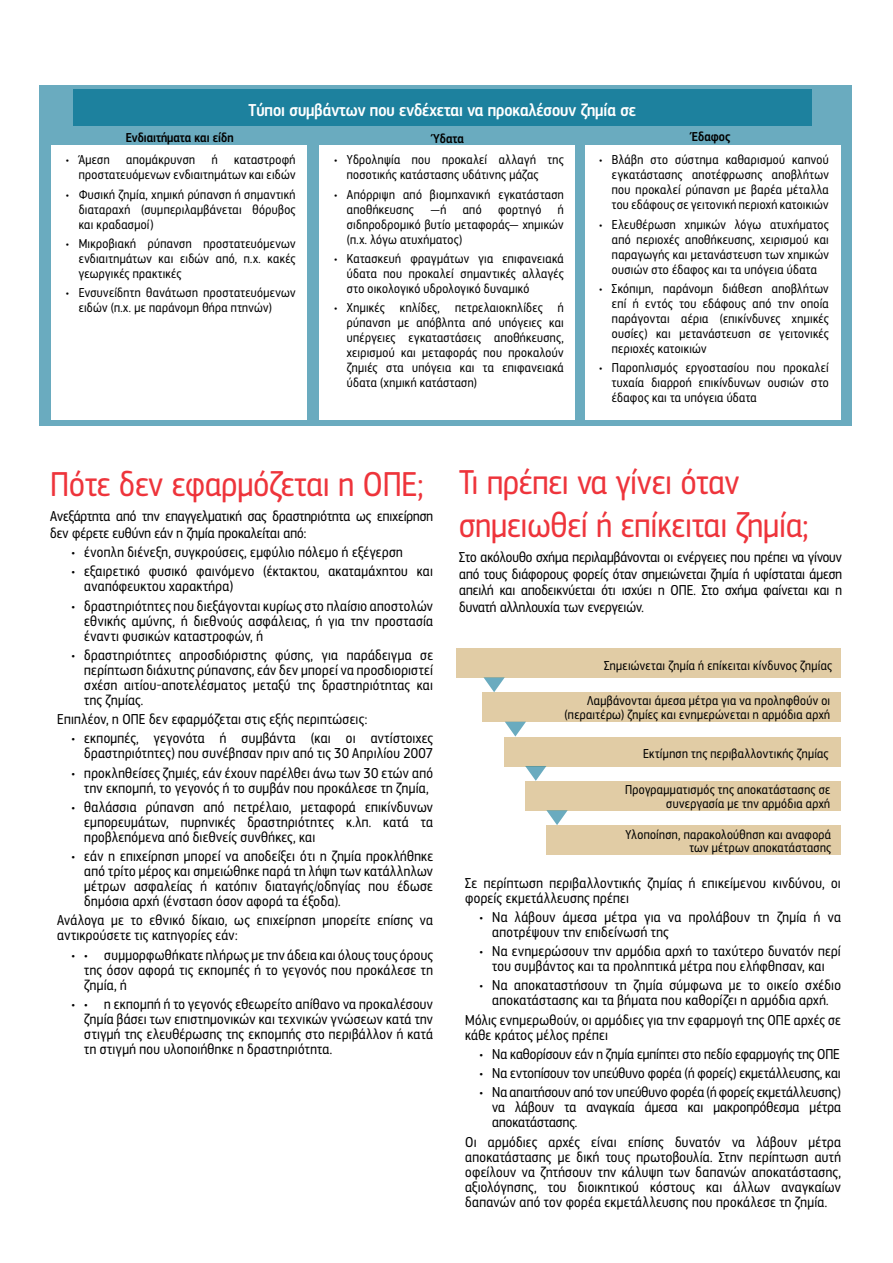
<style>
.page{position:relative;width:893px;height:1263px;background:#fff}
.page>*{position:absolute;margin:0;border:0;box-sizing:border-box;transform-origin:0 0}
.t1{font:36px/43.2px "EC Square Sans Cond Pro";color:#ee343b}
.t2{font:500 18px "EC Square Sans Cond Pro";color:#fff}
.t3{font:15px/15px "EC Square Sans Cond Pro";letter-spacing:.02em;color:#000;text-align:justify}
.t4{font:15px/16.5px "EC Square Sans Cond Pro";color:#000}
.t5{font:13.5px/15px "EC Square Sans Cond Pro";letter-spacing:.025em;color:#000;text-align:justify}
.t6{font:500 13.5px "EC Square Sans Cond Pro";color:#000}
</style>
<div class="page">
<div style="left:39px;top:85px;width:812px;height:340px;background:#6aabbf"></div>
<div style="left:585px;top:146px;width:255px;height:274px;background:#fff"></div>
<div style="left:51px;top:146px;width:255px;height:274px;background:#fff"></div>
<div style="left:319px;top:146px;width:255px;height:274px;background:#fff"></div>
<div style="left:73px;top:89px;width:738px;height:37px;background:#1d819e"></div>
<div style="left:456px;top:648px;width:385px;height:30px;background:#e1cca5"></div>
<div style="left:482px;top:692px;width:359px;height:30px;background:#e1cca5"></div>
<div style="left:505px;top:737px;width:336px;height:29px;background:#e1cca5"></div>
<div style="left:525px;top:781px;width:316px;height:29px;background:#e1cca5"></div>
<div style="left:546px;top:825px;width:295px;height:30px;background:#e1cca5"></div>
<svg style="left:546px;top:810px;width:22px;height:15px"></svg>
<svg style="left:525px;top:766px;width:21px;height:15px"></svg>
<svg style="left:505px;top:722px;width:21px;height:14px"></svg>
<svg style="left:483px;top:677px;width:22px;height:15px"></svg>
<p class="t2" style="left:248px;top:99px;width:389px">Τύποι συμβάντων που ενδέχεται να προκαλέσουν ζημία σε</p>
<p class="t6" style="left:126px;top:129px;width:109px">Ενδιαιτήματα και είδη</p>
<p class="t6" style="left:433px;top:130px;width:32px">Ύδατα</p>
<p class="t6" style="left:692px;top:129px;width:40px">Έδαφος</p>
<p class="t5" style="left:66px;top:153px;width:231px;text-align:right">• Άμεση απομάκρυνση ή καταστροφή προστατευόμενων ενδιαιτημάτων και ειδών</p>
<p class="t5" style="left:79px;top:187px;width:218px;text-indent:-13px">• Φυσική ζημία, χημική ρύπανση ή σημαντική διαταραχή (συμπεριλαμβάνεται θόρυβος και κραδασμοί)</p>
<p class="t5" style="left:79px;top:236px;width:218px;text-indent:-13px">• Μικροβιακή ρύπανση προστατευόμενων ενδιαιτημάτων και ειδών από, π.χ. κακές γεωργικές πρακτικές</p>
<p class="t5" style="left:79px;top:285px;width:218px;text-indent:-13px">• Ενσυνείδητη θανάτωση προστατευόμενων ειδών (π.χ. με παράνομη θήρα πτηνών)</p>
<p class="t5" style="left:612px;top:153px;width:218px;text-indent:-13px">• Βλάβη στο σύστημα καθαρισμού καπνού εγκατάστασης αποτέφρωσης αποβλήτων που προκαλεί ρύπανση με βαρέα μέταλλα του εδάφους σε γειτονική περιοχή κατοικιών</p>
<p class="t5" style="left:612px;top:217px;width:218px;text-indent:-13px">• Ελευθέρωση χημικών λόγω ατυχήματος από περιοχές αποθήκευσης, χειρισμού και παραγωγής και μετανάστευση των χημικών ουσιών στο έδαφος και τα υπόγεια ύδατα</p>
<p class="t5" style="left:612px;top:281px;width:218px;text-indent:-13px">• Σκόπιμη, παράνομη διάθεση αποβλήτων επί ή εντός του εδάφους από την οποία παράγονται αέρια (επικίνδυνες χημικές ουσίες) και μετανάστευση σε γειτονικές περιοχές κατοικιών</p>
<p class="t5" style="left:612px;top:360px;width:218px;text-indent:-13px">• Παροπλισμός εργοστασίου που προκαλεί τυχαία διαρροή επικίνδυνων ουσιών στο έδαφος και τα υπόγεια ύδατα</p>
<p class="t5" style="left:347px;top:153px;width:218px;text-indent:-13px">• Υδροληψία που προκαλεί αλλαγή της ποσοτικής κατάστασης υδάτινης μάζας</p>
<p class="t5" style="left:347px;top:187px;width:218px;text-indent:-13px">• Απόρριψη από βιομηχανική εγκατάσταση αποθήκευσης —ή από φορτηγό ή σιδηροδρομικό βυτίο μεταφοράς— χημικών (π.χ. λόγω ατυχήματος)</p>
<p class="t5" style="left:347px;top:251px;width:218px;text-indent:-13px">• Κατασκευή φραγμάτων για επιφανειακά ύδατα που προκαλεί σημαντικές αλλαγές στο οικολογικό υδρολογικό δυναμικό</p>
<p class="t5" style="left:347px;top:300px;width:218px;text-indent:-13px">• Χημικές κηλίδες, πετρελαιοκηλίδες ή ρύπανση με απόβλητα από υπόγειες και υπέργειες εγκαταστάσεις αποθήκευσης, χειρισμού και μεταφοράς που προκαλούν ζημιές στα υπόγεια και τα επιφανειακά ύδατα (χημική κατάσταση)</p>
<h1 class="t1" style="left:50px;top:463px;width:375px">Πότε δεν εφαρμόζεται η ΟΠΕ;</h1>
<p class="t4" style="left:50px;top:508px;width:384px">Ανεξάρτητα από την επαγγελματική σας δραστηριότητα ως επιχείρηση δεν φέρετε ευθύνη εάν η ζημία προκαλείται από:</p>
<p class="t3" style="left:72px;top:545px;width:333px">• ένοπλη διένεξη, συγκρούσεις, εμφύλιο πόλεμο ή εξέγερση</p>
<p class="t3" style="left:84px;top:564px;width:350px;text-indent:-13px">• εξαιρετικό φυσικό φαινόμενο (έκτακτου, ακαταμάχητου και αναπόφευκτου χαρακτήρα)</p>
<p class="t3" style="left:84px;top:598px;width:350px;text-indent:-13px">• δραστηριότητες που διεξάγονται κυρίως στο πλαίσιο αποστολών εθνικής αμύνης, ή διεθνούς ασφάλειας, ή για την προστασία έναντι φυσικών καταστροφών, ή</p>
<p class="t3" style="left:84px;top:648px;width:350px;text-indent:-13px">• δραστηριότητες απροσδιόριστης φύσης, για παράδειγμα σε περίπτωση διάχυτης ρύπανσης, εάν δεν μπορεί να προσδιοριστεί σχέση αιτίου-αποτελέσματος μεταξύ της δραστηριότητας και της ζημίας.</p>
<p class="t3" style="left:57px;top:712px;width:311px">Επιπλέον, η ΟΠΕ δεν εφαρμόζεται στις εξής περιπτώσεις:</p>
<p class="t3" style="left:72px;top:731px;width:363px;text-align:right">• εκπομπές, γεγονότα ή συμβάντα (και οι αντίστοιχες δραστηριότητες) που συνέβησαν πριν από τις 30 Απριλίου 2007</p>
<p class="t3" style="left:72px;top:765px;width:363px;text-align:center">• προκληθείσες ζημιές, εάν έχουν παρέλθει άνω των 30 ετών από την εκπομπή, το γεγονός ή το συμβάν που προκάλεσε τη ζημία,</p>
<p class="t3" style="left:84px;top:800px;width:350px;text-indent:-13px">• θαλάσσια ρύπανση από πετρέλαιο, μεταφορά επικίνδυνων εμπορευμάτων, πυρηνικές δραστηριότητες κ.λπ. κατά τα προβλεπόμενα από διεθνείς συνθήκες, και</p>
<p class="t3" style="left:84px;top:849px;width:350px;text-indent:-13px">• εάν η επιχείρηση μπορεί να αποδείξει ότι η ζημία προκλήθηκε από τρίτο μέρος και σημειώθηκε παρά τη λήψη των κατάλληλων μέτρων ασφαλείας ή κατόπιν διαταγής/οδηγίας που έδωσε δημόσια αρχή (ένσταση όσον αφορά τα έξοδα).</p>
<p class="t3" style="left:57px;top:913px;width:377px">Ανάλογα με το εθνικό δίκαιο, ως επιχείρηση μπορείτε επίσης να αντικρούσετε τις κατηγορίες εάν:</p>
<p class="t3" style="left:84px;top:947px;width:350px;text-indent:-13px">• • συμμορφωθήκατε πλήρως μετην άδεια και όλουςτους όρους της όσον αφορά τις εκπομπές ή το γεγονός που προκάλεσε τη ζημία, ή</p>
<p class="t3" style="left:84px;top:997px;width:350px;text-indent:-13px">• • η εκπομπή ή το γεγονός εθεωρείτο απίθανο να προκαλέσουν ζημία βάσει των επιστημονικών και τεχνικών γνώσεων κατά την στιγμή της ελευθέρωσης της εκπομπής στο περιβάλλον ή κατά τη στιγμή που υλοποιήθηκε η δραστηριότητα.</p>
<h1 class="t1" style="left:459px;top:461px;width:351px">Τι πρέπει να γίνει όταν σημειωθεί ή επίκειται ζημία;</h1>
<p class="t3" style="left:459px;top:549px;width:384px;line-height:16.5px">Στο ακόλουθο σχήμα περιλαμβάνονται οι ενέργειες που πρέπει να γίνουν από τους διάφορους φορείς όταν σημειώνεται ζημία ή υφίσταται άμεση απειλή και αποδεικνύεται ότι ισχύει η ΟΠΕ. Στο σχήμα φαίνεται και η δυνατή αλληλουχία των ενεργειών.</p>
<p class="t5" style="left:604px;top:658px;width:229px">Σημειώνεται ζημία ή επίκειται κίνδυνος ζημίας</p>
<p class="t5" style="left:564px;top:694px;width:267px;line-height:13.5px;text-align:right">Λαμβάνονται άμεσα μέτρα για να προληφθούν οι (περαιτέρω) ζημίες και ενημερώνεται η αρμόδια αρχή</p>
<p class="t5" style="left:643px;top:746px;width:187px">Εκτίμηση της περιβαλλοντικής ζημίας</p>
<p class="t5" style="left:625px;top:783px;width:207px;line-height:13.5px;text-align:right">Προγραμματισμός της αποκατάστασης σε συνεργασία με την αρμόδια αρχή</p>
<p class="t5" style="left:625px;top:828px;width:207px;line-height:13.5px;text-align:right">Υλοποίηση, παρακολούθηση και αναφορά των μέτρων αποκατάστασης</p>
<p class="t3" style="left:465px;top:875px;width:377px">Σε περίπτωση περιβαλλοντικής ζημίας ή επικείμενου κινδύνου, οι φορείς εκμετάλλευσης πρέπει</p>
<p class="t3" style="left:492px;top:910px;width:350px;text-indent:-13px">• Να λάβουν άμεσα μέτρα για να προλάβουν τη ζημία ή να αποτρέψουν την επιδείνωσή της</p>
<p class="t3" style="left:479px;top:944px;width:363px;text-align:center">• Να ενημερώσουν την αρμόδια αρχή το ταχύτερο δυνατόν περί του συμβάντος και τα προληπτικά μέτρα που ελήφθησαν, και</p>
<p class="t3" style="left:479px;top:978px;width:363px;text-align:center">• Να αποκαταστήσουν τη ζημία σύμφωνα με το οικείο σχέδιο αποκατάστασης και τα βήματα που καθορίζει η αρμόδια αρχή.</p>
<p class="t3" style="left:465px;top:1012px;width:377px">Μόλις ενημερωθούν, οι αρμόδιες για την εφαρμογή της ΟΠΕ αρχές σε κάθε κράτος μέλος πρέπει</p>
<p class="t4" style="left:479px;top:1046px;width:362px">• Να καθορίσουν εάν η ζημία εμπίπτει στο πεδίο εφαρμογής της ΟΠΕ</p>
<p class="t4" style="left:479px;top:1065px;width:363px">• Να εντοπίσουν τον υπεύθυνο φορέα (ή φορείς) εκμετάλλευσης, και</p>
<p class="t3" style="left:492px;top:1085px;width:350px;text-indent:-13px">• Να απαιτήσουν από τον υπεύθυνο φορέα (ή φορείς εκμετάλλευσης) να λάβουν τα αναγκαία άμεσα και μακροπρόθεσμα μέτρα αποκατάστασης.</p>
<p class="t3" style="left:465px;top:1134px;width:377px">Οι αρμόδιες αρχές είναι επίσης δυνατόν να λάβουν μέτρα αποκατάστασης με δική τους πρωτοβουλία. Στην περίπτωση αυτή οφείλουν να ζητήσουν την κάλυψη των δαπανών αποκατάστασης, αξιολόγησης, του διοικητικού κόστους και άλλων αναγκαίων δαπανών από τον φορέα εκμετάλλευσης που προκάλεσε τη ζημία.</p>
</div>
